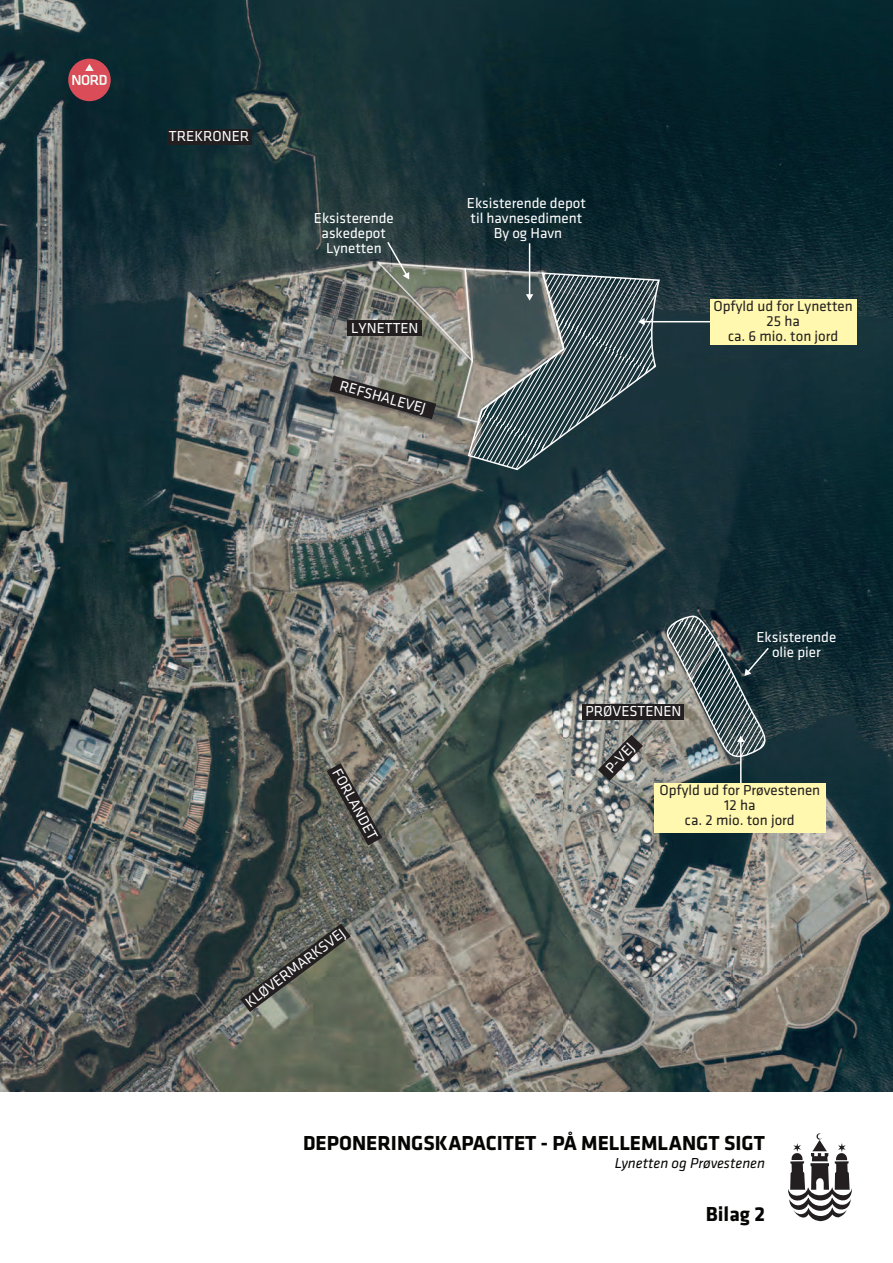
<style>
.page{position:relative;width:893px;height:1263px;background:#fff}
.page>*{position:absolute;margin:0;border:0;box-sizing:border-box;transform-origin:0 0}
.t1{font:700 21px "Klavika";color:#050504}
.t2{font:15px/15px "Klavika";color:#fff;text-align:center}
.t3{font:15px/15px "Klavika";color:#231f20;text-align:center}
.t4{font:italic 15px "Klavika";color:#050504}
</style>
<div class="page">
<img style="left:0;top:0;width:893px;height:1092px">
<hr style="left:643px;top:321px;width:76px;height:1px;background:#fff">
<div style="left:710px;top:299px;width:146px;height:46px;background:#fff8ae"></div>
<hr style="left:740px;top:741px;width:2px;height:43px;background:#fff">
<svg style="left:662px;top:613px;width:111px;height:147px;background:#586567"></svg>
<div style="left:654px;top:783px;width:172px;height:49px;background:#fff8ae"></div>
<svg style="left:788px;top:1133px;width:64px;height:88px"></svg>
<div style="left:68px;top:59px;width:43px;height:42px;background:#db4c59;border-radius:50%"></div>
<svg style="left:72px;top:64px;width:35px;height:21px"></svg>
<svg style="left:329px;top:240px;width:331px;height:231px;background:#5a6565"></svg>
<svg style="left:598px;top:735px;width:45px;height:46px;background:#6c6c6a"></svg>
<svg style="left:327px;top:763px;width:55px;height:82px;background:#595853"></svg>
<svg style="left:240px;top:923px;width:111px;height:89px;background:#565a51"></svg>
<div style="left:582px;top:704px;width:102px;height:15px;background:#231f20"></div>
<div style="left:167px;top:129px;width:85px;height:16px;background:#231f20"></div>
<div style="left:348px;top:320px;width:74px;height:16px;background:#231f20"></div>
<p class="t2" style="left:169px;top:130px;width:82px">TREKRONER</p>
<p class="t2" style="left:314px;top:211px;width:81px">Eksisterende askedepot<br>Lynetten</p>
<p class="t2" style="left:351px;top:322px;width:69px">LYNETTEN</p>
<p class="t2" style="left:342px;top:379px;width:90px;rotate:15deg">REFSHALEVEJ</p>
<p class="t2" style="left:467px;top:197px;width:121px">Eksisterende depot til havnesediment<br>By og Havn</p>
<p class="t3" style="left:713px;top:300px;width:141px">Opfyld ud for Lynetten<br>25 ha<br>ca. 6 mio. ton jord</p>
<p class="t2" style="left:342px;top:767px;width:80px;rotate:61deg">FORLANDET</p>
<p class="t2" style="left:243px;top:999px;width:122px;rotate:-37deg">KLØVERMARKSVEJ</p>
<p class="t2" style="left:585px;top:705px;width:98px">PRØVESTENEN</p>
<p class="t2" style="left:603px;top:766px;width:36px;rotate:-47deg">P-VEJ</p>
<p class="t2" style="left:756px;top:630px;width:81px">Eksisterende olie pier</p>
<p class="t3" style="left:659px;top:784px;width:162px">Opfyld ud for Prøvestenen<br>12 ha<br>ca. 2 mio. ton jord</p>
<h1 class="t1" style="left:303px;top:1132px;width:463px">DEPONERINGSKAPACITET - PÅ MELLEMLANGT SIGT</h1>
<p class="t4" style="left:615px;top:1158px;width:152px">Lynetten og Prøvestenen</p>
<h1 class="t1" style="left:706px;top:1202px;width:61px">Bilag 2</h1>
</div>
